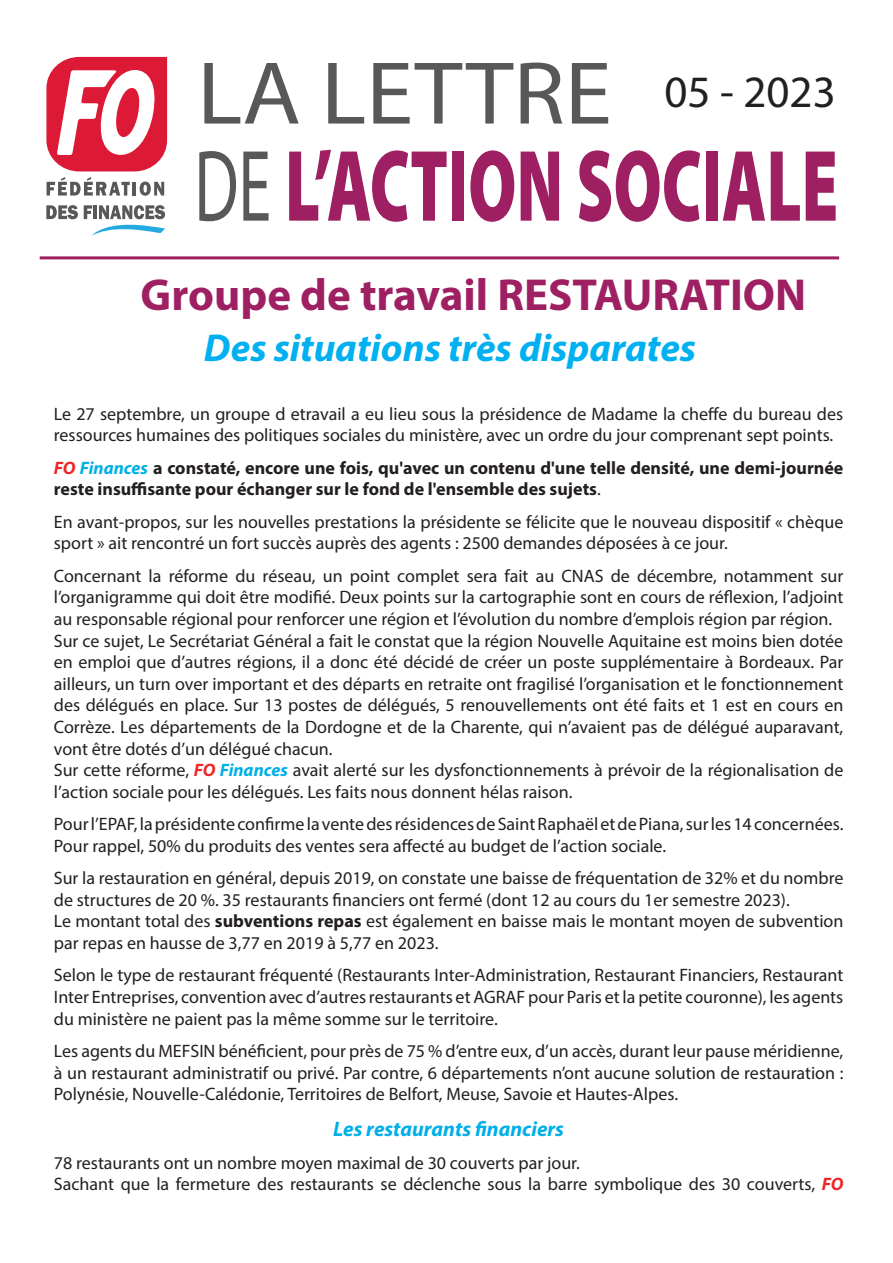
<style>
.page{position:relative;width:893px;height:1263px;background:#fff}
.page>*{position:absolute;margin:0;border:0;box-sizing:border-box;transform-origin:0 0}
.western{font:700 45px "Myriad Pro";color:#9e1f62}
.t1{font:45px "Myriad Pro";color:#231f20}
.western-2{font:italic 700 39px "Myriad Pro";color:#00b0f0}
.Default{font:italic 700 21px "Myriad Pro";color:#00afe8}
.Default-2{font:18px/21.6px "Myriad Pro";color:#231f20}
.Default-3{font:700 18px/21.6px "Myriad Pro";color:#231f20}
.s1{font-style:italic;color:#ee2628}
.s2{font-style:italic;color:#00afe6}
.s3{font-weight:400}
.s4{font-weight:700;font-style:italic;color:#ee2628}
.s5{font-weight:700;font-style:italic;color:#00afe6}
.s6{font-weight:700}
</style>
<div class="page">
<svg style="left:204px;top:63px;width:95px;height:61px"></svg>
<svg style="left:328px;top:63px;width:36px;height:61px"></svg>
<svg style="left:373px;top:63px;width:140px;height:61px"></svg>
<svg style="left:521px;top:63px;width:41px;height:61px"></svg>
<svg style="left:572px;top:63px;width:36px;height:61px"></svg>
<svg style="left:199px;top:151px;width:37px;height:70px"></svg>
<svg style="left:243px;top:152px;width:26px;height:69px"></svg>
<svg style="left:289px;top:150px;width:158px;height:72px"></svg>
<div style="left:452px;top:152px;width:12px;height:69px;background:#9e1f62"></div>
<svg style="left:470px;top:150px;width:44px;height:72px"></svg>
<svg style="left:521px;top:152px;width:38px;height:69px"></svg>
<svg style="left:579px;top:150px;width:121px;height:72px"></svg>
<div style="left:706px;top:152px;width:12px;height:69px;background:#9e1f62"></div>
<svg style="left:723px;top:152px;width:42px;height:69px"></svg>
<svg style="left:771px;top:152px;width:29px;height:69px"></svg>
<svg style="left:806px;top:152px;width:30px;height:69px"></svg>
<hr style="left:40px;top:256px;width:799px;height:3px;background:#9e1f62">
<svg style="left:46px;top:57px;width:121px;height:114px"></svg>
<svg style="left:47px;top:177px;width:83px;height:19px"></svg>
<hr style="left:133px;top:182px;width:3px;height:14px;background:#57585a">
<svg style="left:140px;top:182px;width:24px;height:14px"></svg>
<svg style="left:46px;top:205px;width:32px;height:14px"></svg>
<svg style="left:84px;top:205px;width:82px;height:31px"></svg>
<p class="t1" style="left:664px;top:64px;width:173px">05 - 2023</p>
<p class="western" style="left:141px;top:266px;width:667px">Groupe de travail RESTAURATION</p>
<p class="western-2" style="left:204px;top:322px;width:494px">Des situations très disparates</p>
<p class="Default-2" style="left:54px;top:403px;width:791px">Le 27 septembre, un groupe d etravail a eu lieu sous la présidence de Madame la cheffe du bureau des ressources humaines des politiques sociales du ministère, avec un ordre du jour comprenant sept points.</p>
<p class="Default-3" style="left:54px;top:456px;width:791px"><span class="s1">FO</span> <span class="s2">Finances</span> a constaté, encore une fois, qu'avec un contenu d'une telle densité, une demi-journée reste insuffisante pour échanger sur le fond de l'ensemble des sujets<span class="s3">.</span></p>
<p class="Default-2" style="left:54px;top:511px;width:791px">En avant-propos, sur les nouvelles prestations la présidente se félicite que le nouveau dispositif « chèque sport » ait rencontré un fort succès auprès des agents : 2500 demandes déposées à ce jour.</p>
<p class="Default-2" style="left:54px;top:565px;width:791px;text-align:justify">Concernant la réforme du réseau, un point complet sera fait au CNAS de décembre, notamment sur l’organigramme qui doit être modifié. Deux points sur la cartographie sont en cours de réflexion, l’adjoint au responsable régional pour renforcer une région et l’évolution du nombre d’emplois région par région.</p>
<p class="Default-2" style="left:54px;top:629px;width:791px;text-align:justify">Sur ce sujet, Le Secrétariat Général a fait le constat que la région Nouvelle Aquitaine est moins bien dotée en emploi que d’autres régions, il a donc été décidé de créer un poste supplémentaire à Bordeaux. Par ailleurs, un turn over important et des départs en retraite ont fragilisé l’organisation et le fonctionnement des délégués en place. Sur 13 postes de délégués, 5 renouvellements ont été faits et 1 est en cours en Corrèze. Les départements de la Dordogne et de la Charente, qui n’avaient pas de délégué auparavant, vont être dotés d’un délégué chacun.</p>
<p class="Default-2" style="left:54px;top:759px;width:791px">Sur cette réforme, <span class="s4">FO</span> <span class="s5">Finances</span> avait alerté sur les dysfonctionnements à prévoir de la régionalisation de l’action sociale pour les délégués. Les faits nous donnent hélas raison.</p>
<p class="Default-2" style="left:54px;top:813px;width:791px">Pour l’EPAF, la présidente confirme la vente des résidences de Saint Raphaël et de Piana, sur les 14 concernées.<br>Pour rappel, 50% du produits des ventes sera affecté au budget de l’action sociale.</p>
<p class="Default-2" style="left:54px;top:867px;width:791px">Sur la restauration en général, depuis 2019, on constate une baisse de fréquentation de 32% et du nombre de structures de 20 %. 35 restaurants financiers ont fermé (dont 12 au cours du 1er semestre 2023).</p>
<p class="Default-2" style="left:54px;top:910px;width:791px">Le montant total des <span class="s6">subventions repas</span> est également en baisse mais le montant moyen de subvention par repas en hausse de 3,77 en 2019 à 5,77 en 2023.</p>
<p class="Default-2" style="left:54px;top:964px;width:791px;text-align:justify">Selon le type de restaurant fréquenté (Restaurants Inter-Administration, Restaurant Financiers, Restaurant Inter Entreprises, convention avec d’autres restaurants et AGRAF pour Paris et la petite couronne), les agents du ministère ne paient pas la même somme sur le territoire.</p>
<p class="Default-2" style="left:54px;top:1040px;width:791px;text-align:justify">Les agents du MEFSIN bénéficient, pour près de 75 % d’entre eux, d’un accès, durant leur pause méridienne, à un restaurant administratif ou privé. Par contre, 6 départements n’ont aucune solution de restauration :<br>Polynésie, Nouvelle-Calédonie, Territoires de Belfort, Meuse, Savoie et Hautes-Alpes.</p>
<p class="Default" style="left:333px;top:1115px;width:232px">Les restaurants financiers</p>
<p class="Default-2" style="left:54px;top:1151px;width:528px">78 restaurants ont un nombre moyen maximal de 30 couverts par jour.</p>
<p class="Default-2" style="left:54px;top:1173px;width:791px">Sachant que la fermeture des restaurants se déclenche sous la barre symbolique des 30 couverts, <span class="s4">FO</span></p>
</div>
